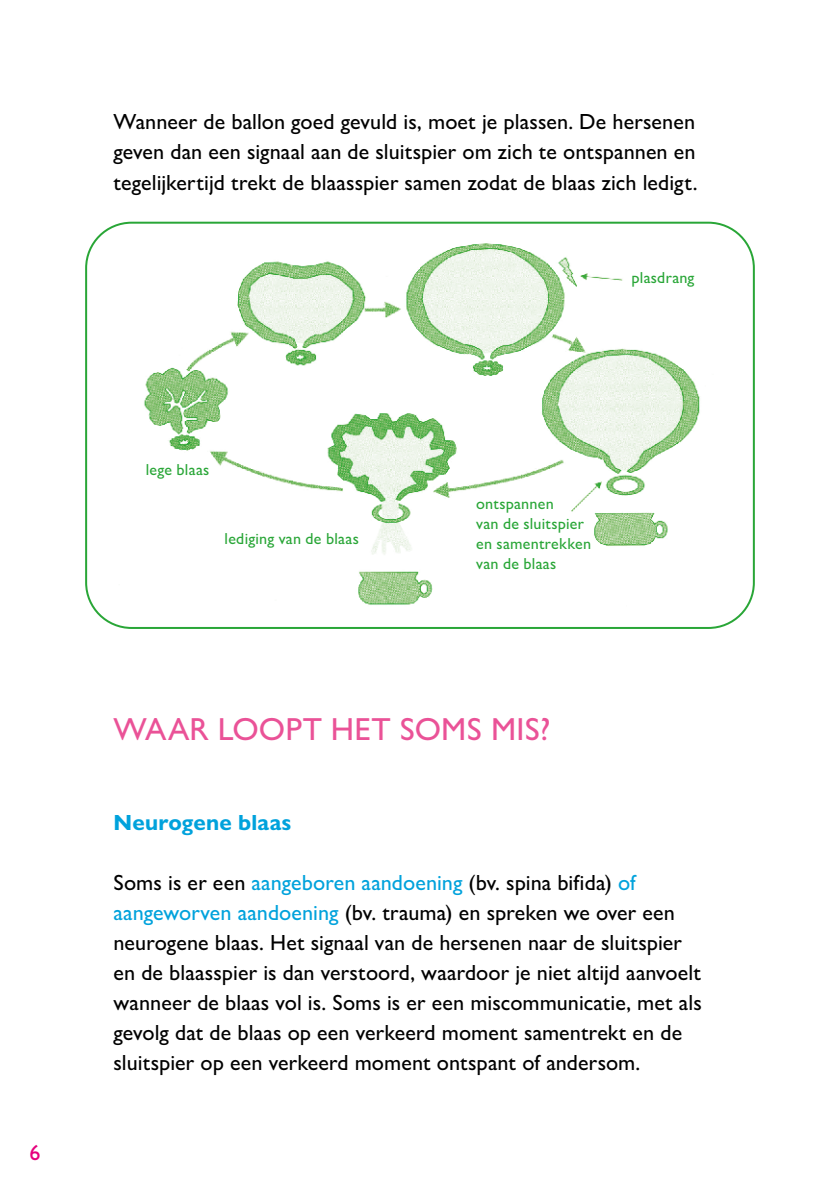
<style>
.page{position:relative;width:840px;height:1191px;background:#fff}
.page>*{position:absolute;margin:0;border:0;box-sizing:border-box;transform-origin:0 0}
.t1{font:500 32px "Gill Sans Nova";letter-spacing:.005em;color:#ea5297}
.t2{font:500 22px/30px "Gill Sans Nova";letter-spacing:.005em;color:#000;text-align:justify}
.t3{font:700 22px "Gill Sans Nova";letter-spacing:.01em;color:#00a2dc}
.t4{font:500 22px "Gill Sans Nova";color:#e6007d}
.t5{font:500 16px/20px "Gill Sans Nova";letter-spacing:.015em;color:#29a637}
.s1{color:#00a2dc}
</style>
<div class="page">
<div style="left:85px;top:222px;width:669px;height:407px;border:2px solid #29a637;border-radius:45px"></div>
<img style="left:144px;top:243px;width:556px;height:362px">
<p class="t4" style="left:29px;top:1138px;width:13px">6</p>
<p class="t2" style="left:113px;top:107px;width:585px">Wanneer de ballon goed gevuld is, moet je plassen. De hersenen geven dan een signaal aan de sluitspier om zich te ontspannen en tegelijkertijd trekt de blaasspier samen zodat de blaas zich ledigt.</p>
<p class="t5" style="left:631px;top:267px;width:64px">plasdrang</p>
<p class="t5" style="left:146px;top:459px;width:65px">lege blaas</p>
<p class="t5" style="left:224px;top:528px;width:136px">lediging van de blaas</p>
<p class="t5" style="left:476px;top:493px;width:116px">ontspannen<br>van de sluitspier en samentrekken van de blaas</p>
<h1 class="t1" style="left:113px;top:709px;width:438px">WAAR LOOPT HET SOMS MIS?</h1>
<p class="t3" style="left:113px;top:808px;width:179px">Neurogene blaas</p>
<p class="t2" style="left:113px;top:867px;width:589px;text-align:left">Soms is er een <span class="s1">aangeboren aandoening</span> (bv. spina bifida) <span class="s1">of aangeworven aandoening</span> (bv. trauma) en spreken we over een neurogene blaas. Het signaal van de hersenen naar de sluitspier en de blaasspier is dan verstoord, waardoor je niet altijd aanvoelt wanneer de blaas vol is. Soms is er een miscommunicatie, met als gevolg dat de blaas op een verkeerd moment samentrekt en de sluitspier op een verkeerd moment ontspant of andersom.</p>
</div>
